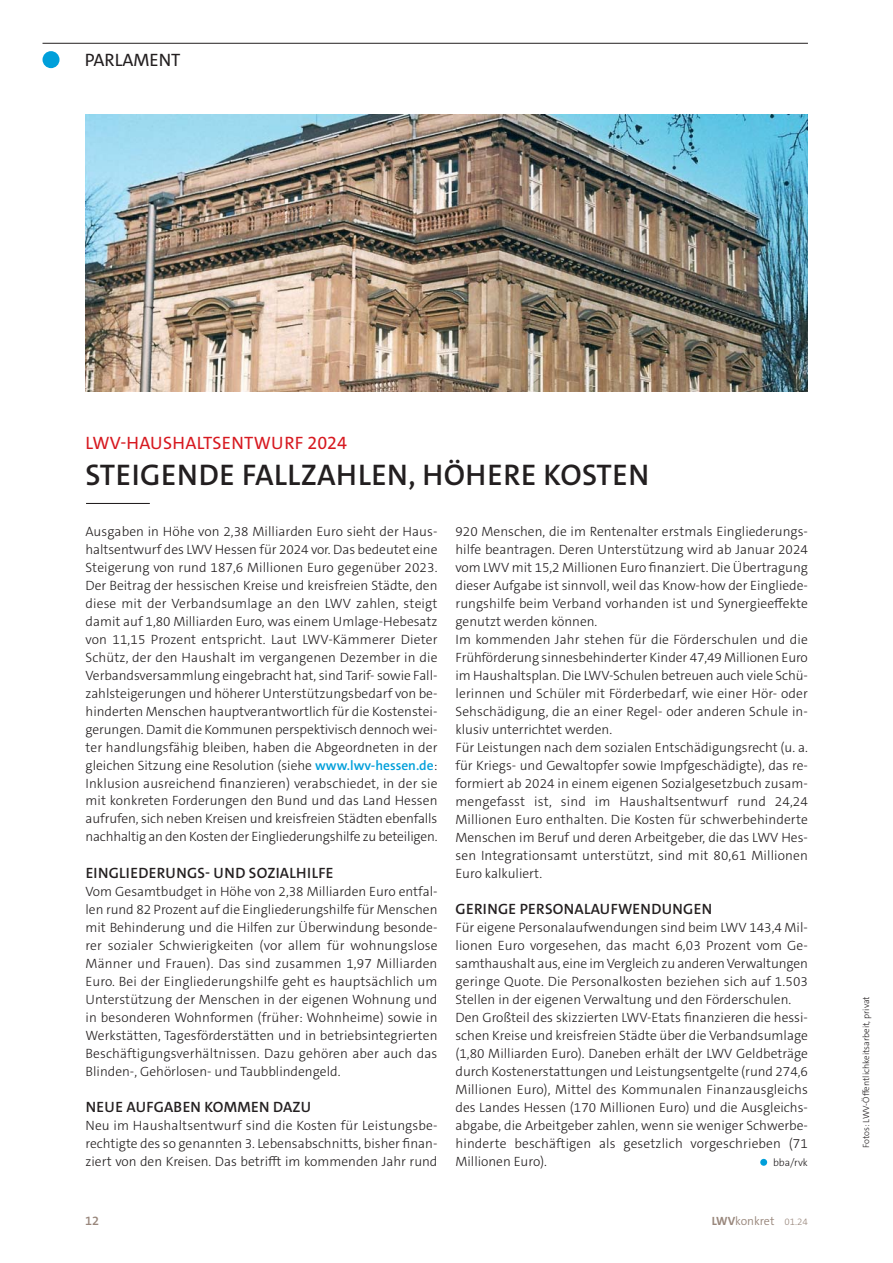
<style>
.page{position:relative;width:893px;height:1263px;background:#fff}
.page>*{position:absolute;margin:0;border:0;box-sizing:border-box;transform-origin:0 0}
.t1{font:600 30px "The Sans C5";letter-spacing:.02em;color:#231f20}
.t2{font:18px "The Sans C5";letter-spacing:.02em;color:#d71920}
.t3{font:18px "The Sans C5";color:#231f20}
.t4{font:600 15px "The Sans C5";letter-spacing:.02em;color:#231f20}
.t5{font:300 13.5px/18px "The Sans C5";color:#231f20;text-align:justify}
.t6{font:600 12.75px "The Sans C5";color:#99877c}
.t7{font:300 12px "The Sans C5";color:#99877c}
.t8{font:300 10.5px "The Sans C5";color:#231f20}
.t9{font:300 9px "The Sans C5";color:#231f20}
.s1{font-weight:600;color:#009fda}
.s2{font-weight:700}
.s3{font-size:9.75px}
</style>
<div class="page">
<hr style="left:43px;top:43px;width:765px;height:1px;background:#231f20">
<div style="left:43px;top:51px;width:17px;height:17px;background:#009fda;border-radius:50%"></div>
<img style="left:85px;top:115px;width:723px;height:276px">
<hr style="left:86px;top:503px;width:64px;height:1px;background:#231f20">
<div style="left:760px;top:1159px;width:7px;height:7px;background:#009fda;border-radius:50%"></div>
<h1 class="t3" style="left:85px;top:51px;width:97px">PARLAMENT</h1>
<h2 class="t2" style="left:85px;top:434px;width:263px">LWV-HAUSHALTSENTWURF 2024</h2>
<h3 class="t1" style="left:85px;top:460px;width:565px">STEIGENDE FALLZAHLEN, HÖHERE KOSTEN</h3>
<p class="t5" style="left:86px;top:522px;width:353px">Ausgaben in Höhe von 2,38 Milliarden Euro sieht der Haus&shy;haltsentwurf des LWV Hessen für 2024 vor. Das bedeutet eine Steigerung von rund 187,6 Millionen Euro gegenüber 2023.<br>Der Beitrag der hessischen Kreise und kreisfreien Städte, den diese mit der Verbandsumlage an den LWV zahlen, steigt damit auf 1,80 Milliarden Euro, was einem Umlage-Hebesatz von 11,15 Prozent entspricht. Laut LWV-Kämmerer Dieter Schütz, der den Haushalt im vergangenen Dezember in die Verbandsversammlung eingebracht hat, sind Tarif- sowie Fall&shy;zahlsteigerungen und höherer Unterstützungsbedarf von be&shy;hinderten Menschen hauptverantwortlich für die Kostenstei&shy;gerungen. Damit die Kommunen perspektivisch dennoch wei&shy;ter handlungsfähig bleiben, haben die Abgeordneten in der gleichen Sitzung eine Resolution (siehe <span class="s1">www.lwv-hessen.de</span>:<br>Inklusion ausreichend finanzieren) verabschiedet, in der sie mit konkreten Forderungen den Bund und das Land Hessen aufrufen, sich neben Kreisen und kreisfreien Städten ebenfalls nachhaltig an den Kosten der Eingliederungshilfe zu beteiligen.</p>
<p class="t4" style="left:86px;top:865px;width:249px">EINGLIEDERUNGS- UND SOZIALHILFE</p>
<p class="t5" style="left:86px;top:882px;width:353px">Vom Gesamtbudget in Höhe von 2,38 Milliarden Euro entfal&shy;len rund 82 Prozent auf die Eingliederungshilfe für Menschen mit Behinderung und die Hilfen zur Überwindung besonde&shy;rer sozialer Schwierigkeiten (vor allem für wohnungslose Männer und Frauen). Das sind zusammen 1,97 Milliarden Euro. Bei der Eingliederungshilfe geht es hauptsächlich um Unterstützung der Menschen in der eigenen Wohnung und in besonderen Wohnformen (früher: Wohnheime) sowie in Werkstätten, Tagesförderstätten und in betriebsintegrierten Beschäftigungsverhältnissen. Dazu gehören aber auch das Blinden-, Gehörlosen- und Taubblindengeld.</p>
<p class="t4" style="left:86px;top:1099px;width:227px">NEUE AUFGABEN KOMMEN DAZU</p>
<p class="t5" style="left:86px;top:1116px;width:353px">Neu im Haushaltsentwurf sind die Kosten für Leistungsbe&shy;rechtigte des so genannten 3. Lebensabschnitts, bisher finan&shy;ziert von den Kreisen. Das betrifft im kommenden Jahr rund</p>
<p class="t5" style="left:455px;top:523px;width:354px;text-align:left">920 Menschen, die im Rentenalter erstmals Eingliederungs&shy;hilfe beantragen. Deren Unterstützung wird ab Januar 2024 vom LWV mit 15,2 Millionen Euro finanziert. Die Übertragung dieser Aufgabe ist sinnvoll, weil das Know-how der Eingliede&shy;rungshilfe beim Verband vorhanden ist und Synergieeffekte genutzt werden können.<br>Im kommenden Jahr stehen für die Förderschulen und die Frühförderung sinnesbehinderter Kinder 47,49 Millionen Euro im Haushaltsplan. Die LWV-Schulen betreuen auch viele Schü&shy;lerinnen und Schüler mit Förderbedarf, wie einer Hör- oder Sehschädigung, die an einer Regel- oder anderen Schule in&shy;klusiv unterrichtet werden.<br>Für Leistungen nach dem sozialen Entschädigungsrecht (u. a. für Kriegs- und Gewaltopfer sowie Impfgeschädigte), das re&shy;formiert ab 2024 in einem eigenen Sozialgesetzbuch zusam&shy;mengefasst ist, sind im Haushaltsentwurf rund 24,24<br>Millionen Euro enthalten. Die Kosten für schwerbehinderte Menschen im Beruf und deren Arbeitgeber, die das LWV Hes&shy;sen Integrationsamt unterstützt, sind mit 80,61 Millionen Euro kalkuliert.</p>
<p class="t4" style="left:456px;top:901px;width:258px">GERINGE PERSONALAUFWENDUNGEN</p>
<p class="t5" style="left:455px;top:919px;width:354px;text-align:left">Für eigene Personalaufwendungen sind beim LWV 143,4 Mil&shy;lionen Euro vorgesehen, das macht 6,03 Prozent vom Ge&shy;samthaushalt aus, eine im Vergleich zu anderen Verwaltungen geringe Quote. Die Personalkosten beziehen sich auf 1.503<br>Stellen in der eigenen Verwaltung und den Förderschulen.<br>Den Großteil des skizzierten LWV-Etats finanzieren die hessi&shy;schen Kreise und kreisfreien Städte über die Verbandsumlage (1,80 Milliarden Euro). Daneben erhält der LWV Geldbeträge durch Kostenerstattungen und Leistungsentgelte (rund 274,6<br>Millionen Euro), Mittel des Kommunalen Finanzausgleichs des Landes Hessen (170 Millionen Euro) und die Ausgleichs&shy;abgabe, die Arbeitgeber zahlen, wenn sie weniger Schwerbe&shy;hinderte beschäftigen als gesetzlich vorgeschrieben (71<br>Millionen Euro).</p>
<p class="t8" style="left:773px;top:1157px;width:36px">bba/rvk</p>
<p class="t6" style="left:85px;top:1214px;width:16px">12</p>
<p class="t7" style="left:712px;top:1215px;width:98px"><span class="s2">LWV</span>konkret <span class="s3">01.24</span></p>
<p class="t9" style="left:862px;top:1148px;width:153px;rotate:-90deg">oF tos: LW -V Öffentlichkeitsarbeit, priv ta</p>
</div>
